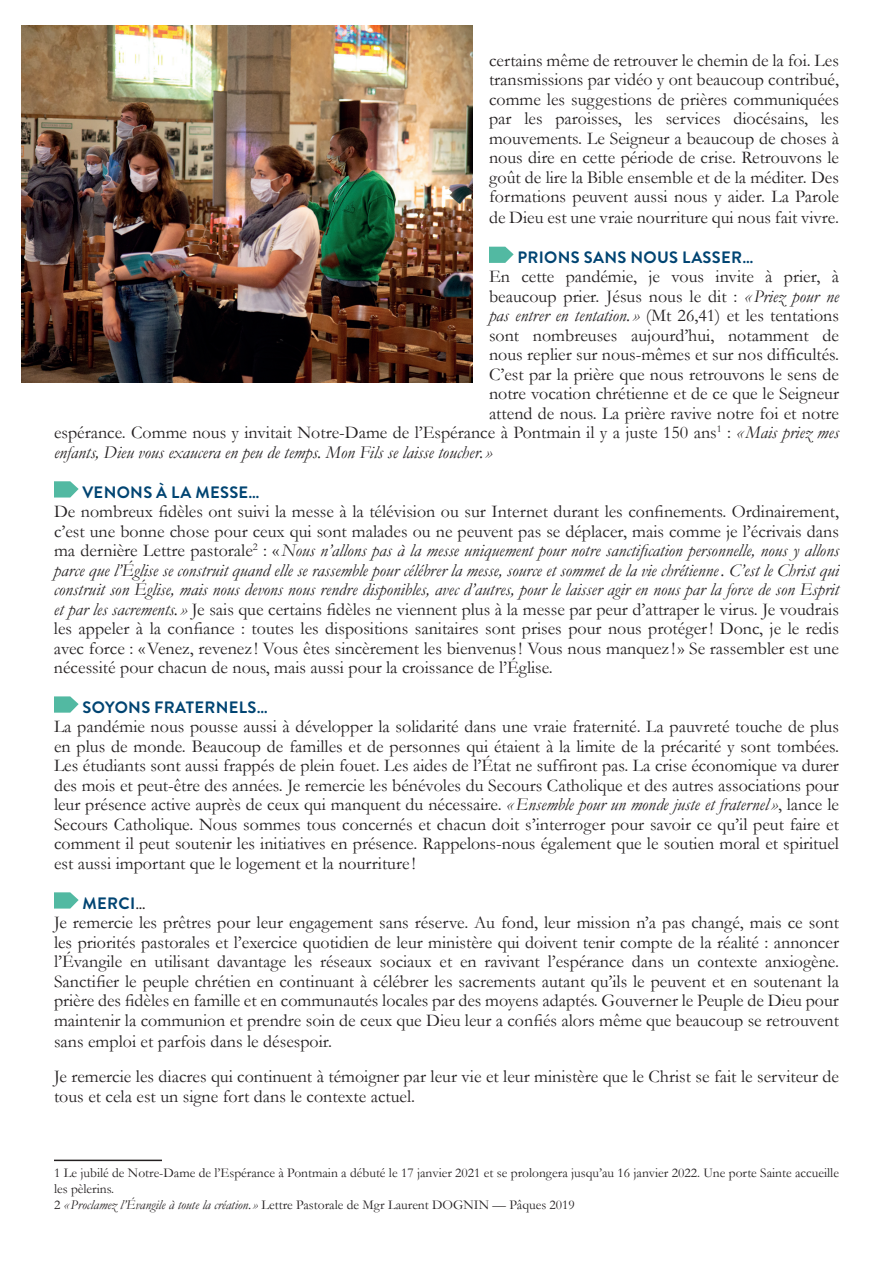
<style>
.page{position:relative;width:893px;height:1263px;background:#fff}
.page>*{position:absolute;margin:0;border:0;box-sizing:border-box;transform-origin:0 0}
.t1{font:18px/19.5px "Garamond";color:#231f20;text-align:justify}
.t2{font:italic 18px "Garamond";color:#231f20}
.t3{font:700 16.5px "Brandon Grotesque";letter-spacing:.02em;color:#004472}
.t4{font:13.5px/16.2px "Garamond";color:#231f20}
.s1{font-style:italic}
.s2{font-weight:400;color:#231f20}
</style>
<div class="page">
<svg style="left:489px;top:247px;width:25px;height:16px"></svg>
<svg style="left:54px;top:481px;width:25px;height:16px"></svg>
<svg style="left:54px;top:696px;width:25px;height:17px"></svg>
<svg style="left:54px;top:892px;width:25px;height:16px"></svg>
<hr style="left:54px;top:1159px;width:108px;height:2px;background:#231f20">
<img style="left:21px;top:26px;width:451px;height:357px">
<p class="t1" style="left:489px;top:50px;width:351px">certains même de retrouver le chemin de la foi. Les transmissions par vidéo y ont beaucoup contribué, comme les suggestions de prières communiquées par les paroisses, les services diocésains, les mouvements. Le Seigneur a beaucoup de choses à nous dire en cette période de crise. Retrouvons le goût de lire la Bible ensemble et de la méditer. Des formations peuvent aussi nous y aider. La Parole de Dieu est une vraie nourriture qui nous fait vivre.</p>
<p class="t3" style="left:517px;top:246px;width:237px">PRIONS SANS NOUS LASSER…</p>
<p class="t1" style="left:489px;top:267px;width:351px">En cette pandémie, je vous invite à prier, à</p>
<p class="t1" style="left:489px;top:286px;width:351px">beaucoup prier. Jésus nous le dit : <span class="s1">«Priez pour ne</span></p>
<p class="t1" style="left:489px;top:305px;width:351px"><span class="s1">pas entrer en tentation.»</span> (Mt 26,41) et les tentations</p>
<p class="t1" style="left:489px;top:325px;width:351px">sont nombreuses aujourd’hui, notamment de</p>
<p class="t1" style="left:489px;top:344px;width:351px">nous replier sur nous-mêmes et sur nos difficultés.</p>
<p class="t1" style="left:489px;top:364px;width:351px">C’est par la prière que nous retrouvons le sens de</p>
<p class="t1" style="left:489px;top:383px;width:351px">notre vocation chrétienne et de ce que le Seigneur</p>
<p class="t1" style="left:489px;top:403px;width:351px">attend de nous. La prière ravive notre foi et notre</p>
<p class="t1" style="left:54px;top:422px;width:786px">espérance. Comme nous y invitait Notre-Dame de l’Espérance à Pontmain il y a juste 150 ans<sup>1</sup> : <span class="s1">«Mais priez mes</span></p>
<p class="t2" style="left:54px;top:440px;width:440px">enfants, Dieu vous exaucera en peu de temps. Mon Fils se laisse toucher.»</p>
<p class="t3" style="left:82px;top:480px;width:179px">VENONS À LA MESSE…</p>
<p class="t1" style="left:54px;top:501px;width:786px">De nombreux fidèles ont suivi la messe à la télévision ou sur Internet durant les confinements. Ordinairement, c’est une bonne chose pour ceux qui sont malades ou ne peuvent pas se déplacer, mais comme je l’écrivais dans ma dernière Lettre pastorale<sup>2</sup> : « <span class="s1">Nous n’allons pas à la messe uniquement pour notre sanctification personnelle, nous y allons parce que l’Église se construit quand elle se rassemble pour célébrer la messe, source et sommet de la vie chrétienne. C’est le Christ qui construit son Église, mais nous devons nous rendre disponibles, avec d’autres, pour le laisser agir en nous par la force de son Esprit et par les sacrements.»</span> Je sais que certains fidèles ne viennent plus à la messe par peur d’attraper le virus. Je voudrais les appeler à la confiance : toutes les dispositions sanitaires sont prises pour nous protéger! Donc, je le redis avec force : «Venez, revenez ! Vous êtes sincèrement les bienvenus! Vous nous manquez !» Se rassembler est une nécessité pour chacun de nous, mais aussi pour la croissance de l’Église.</p>
<p class="t3" style="left:82px;top:695px;width:187px">SOYONS FRATERNELS…</p>
<p class="t1" style="left:54px;top:716px;width:786px">La pandémie nous pousse aussi à développer la solidarité dans une vraie fraternité. La pauvreté touche de plus en plus de monde. Beaucoup de familles et de personnes qui étaient à la limite de la précarité y sont tombées.<br>Les étudiants sont aussi frappés de plein fouet. Les aides de l’État ne suffiront pas. La crise économique va durer des mois et peut-être des années. Je remercie les bénévoles du Secours Catholique et des autres associations pour leur présence active auprès de ceux qui manquent du nécessaire. <span class="s1">«Ensemble pour un monde juste et fraternel»</span>, lance le Secours Catholique. Nous sommes tous concernés et chacun doit s’interroger pour savoir ce qu’il peut faire et comment il peut soutenir les initiatives en présence. Rappelons-nous également que le soutien moral et spirituel est aussi important que le logement et la nourriture !</p>
<p class="t3" style="left:82px;top:891px;width:65px">MERCI<span class="s2">…</span></p>
<p class="t1" style="left:54px;top:912px;width:786px">Je remercie les prêtres pour leur engagement sans réserve. Au fond, leur mission n’a pas changé, mais ce sont les priorités pastorales et l’exercice quotidien de leur ministère qui doivent tenir compte de la réalité : annoncer l’Évangile en utilisant davantage les réseaux sociaux et en ravivant l’espérance dans un contexte anxiogène.<br>Sanctifier le peuple chrétien en continuant à célébrer les sacrements autant qu’ils le peuvent et en soutenant la prière des fidèles en famille et en communautés locales par des moyens adaptés. Gouverner le Peuple de Dieu pour maintenir la communion et prendre soin de ceux que Dieu leur a confiés alors même que beaucoup se retrouvent sans emploi et parfois dans le désespoir.</p>
<p class="t1" style="left:54px;top:1066px;width:786px">Je remercie les diacres qui continuent à témoigner par leur vie et leur ministère que le Christ se fait le serviteur de tous et cela est un signe fort dans le contexte actuel.</p>
<p class="t4" style="left:54px;top:1164px;width:786px">1 Le jubilé de Notre-Dame de l’Espérance à Pontmain a débuté le 17 janvier 2021 et se prolongera jusqu’au 16 janvier 2022. Une porte Sainte accueille les pèlerins.<br>2 <span class="s1">«Proclamez l’Évangile à toute la création.»</span> Lettre Pastorale de Mgr Laurent DOGNIN — Pâques 2019</p>
</div>
